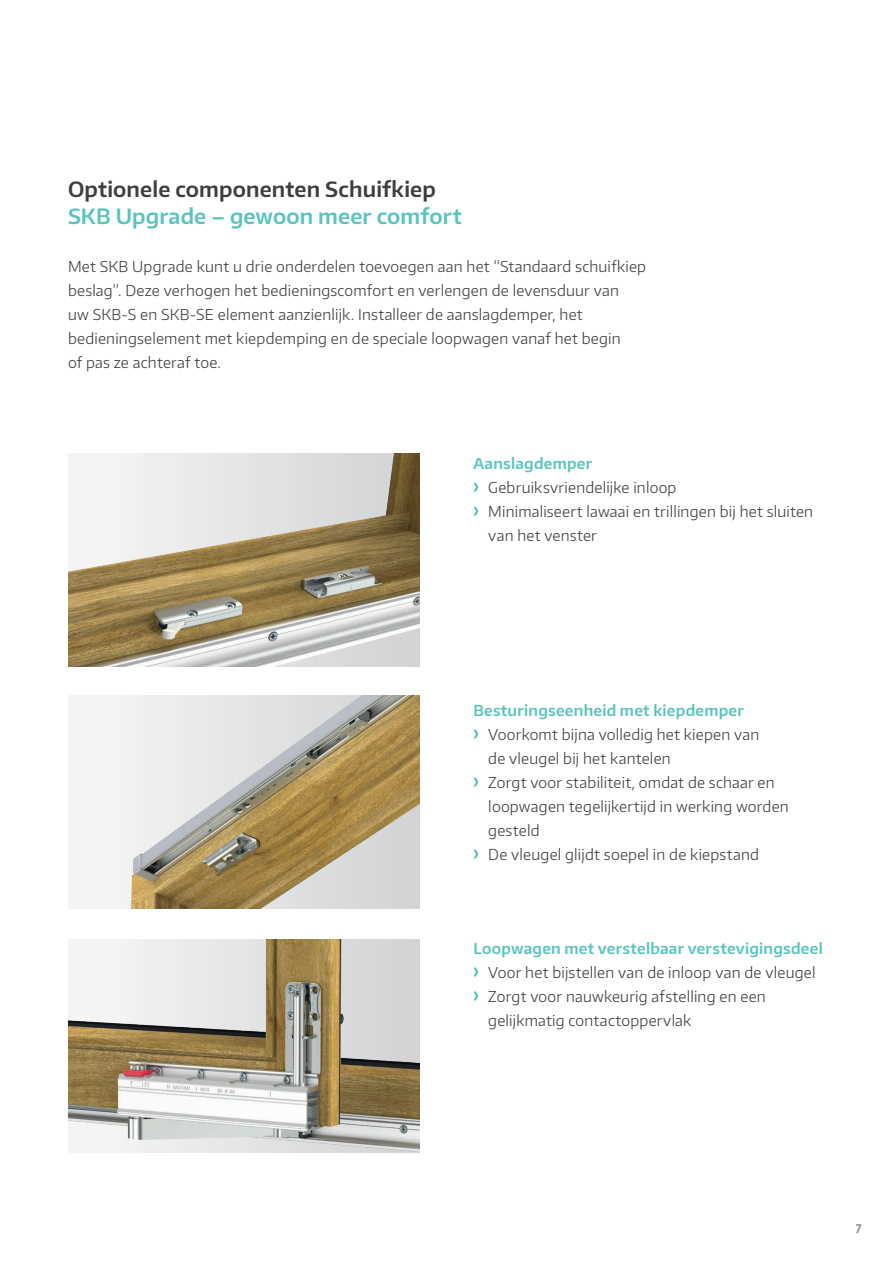
<style>
.page{position:relative;width:893px;height:1263px;background:#fff}
.page>*{position:absolute;margin:0;border:0;box-sizing:border-box;transform-origin:0 0}
.Subline_schwarz{font:600 21px "Encode Sans Normal";letter-spacing:.01em;color:#3e3e3f}
.Subline_Mint{font:600 21px "Encode Sans Normal";letter-spacing:.01em;color:#5ac4bd}
.Body{font:300 15px/24px "Encode Sans Normal";letter-spacing:.015em;color:#3e3e3f}
.Body-2{font:600 15px "Encode Sans Normal";letter-spacing:.015em;color:#5ac4bd}
.t1{font:600 12px "Encode Sans Normal";color:#231f20}
</style>
<div class="page">
<img style="left:68px;top:453px;width:352px;height:213px">
<div style="left:68px;top:696px;width:352px;height:212px;background:#f5f4f3"></div>
<img style="left:131px;top:696px;width:289px;height:212px">
<img style="left:68px;top:940px;width:352px;height:212px">
<svg style="left:473px;top:483px;width:5px;height:9px"></svg>
<svg style="left:473px;top:507px;width:5px;height:9px"></svg>
<svg style="left:473px;top:967px;width:5px;height:9px"></svg>
<svg style="left:473px;top:991px;width:5px;height:9px"></svg>
<svg style="left:473px;top:730px;width:5px;height:8px"></svg>
<svg style="left:473px;top:778px;width:5px;height:8px"></svg>
<svg style="left:473px;top:850px;width:5px;height:8px"></svg>
<p class="Subline_schwarz" style="left:68px;top:175px;width:369px">Optionele componenten Schuifkiep</p>
<p class="Subline_Mint" style="left:68px;top:202px;width:395px">SKB Upgrade – gewoon meer comfort</p>
<p class="Body" style="left:68px;top:253px;width:580px">Met SKB Upgrade kunt u drie onderdelen toevoegen aan het “Standaard schuifkiep beslag”. Deze verhogen het bedieningscomfort en verlengen de levensduur van<br>uw SKB-S en SKB-SE element aanzienlijk. Installeer de aanslagdemper, het bedieningselement met kiepdemping en de speciale loopwagen vanaf het begin<br>of pas ze achteraf toe.</p>
<p class="Body-2" style="left:473px;top:453px;width:120px">Aanslagdemper</p>
<p class="Body" style="left:488px;top:475px;width:190px">Gebruiksvriendelijke inloop</p>
<p class="Body" style="left:488px;top:499px;width:326px">Minimaliseert lawaai en trillingen bij het sluiten van het venster</p>
<p class="Body-2" style="left:473px;top:700px;width:272px">Besturingseenheid met kiepdemper</p>
<p class="Body" style="left:488px;top:722px;width:273px">Voorkomt bijna volledig het kiepen van de vleugel bij het kantelen</p>
<p class="Body" style="left:488px;top:770px;width:302px">Zorgt voor stabiliteit, omdat de schaar en loopwagen tegelijkertijd in werking worden gesteld</p>
<p class="Body" style="left:488px;top:842px;width:272px">De vleugel glijdt soepel in de kiepstand</p>
<p class="Body-2" style="left:473px;top:938px;width:351px">Loopwagen met verstelbaar verstevigingsdeel</p>
<p class="Body" style="left:488px;top:959px;width:329px">Voor het bijstellen van de inloop van de vleugel</p>
<p class="Body" style="left:488px;top:983px;width:279px">Zorgt voor nauwkeurig afstelling en een gelijkmatig contactoppervlak</p>
<p class="t1" style="left:856px;top:1220px;width:8px">7</p>
</div>
